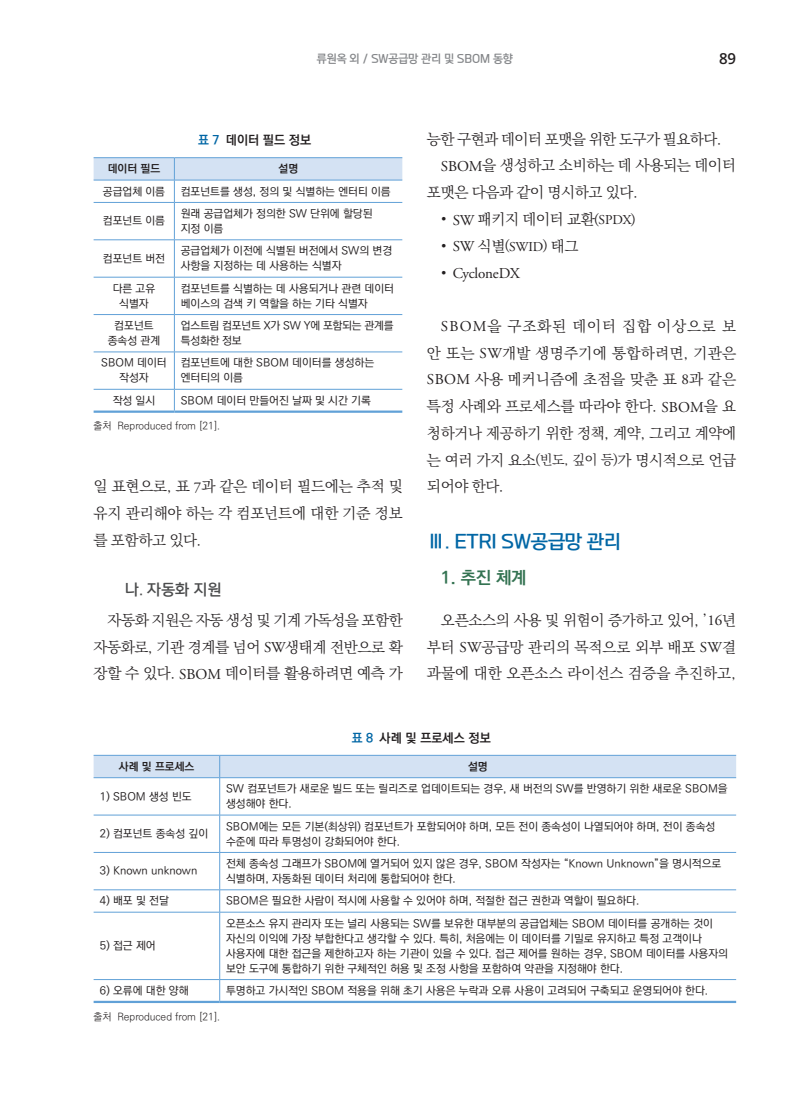
<style>
.page{position:relative;width:800px;height:1106px;background:#fff}
.page>*{position:absolute;margin:0;border:0;box-sizing:border-box;transform-origin:0 0}
.I{font:18px "paybooc OTF Bold";letter-spacing:-.01em;color:#0166a5}
._1{font:17.25px "Ko Pub World Dotum PB";color:#347352}
._2단본문{font:15px/26.7px "Ko Pub World Batang PL";letter-spacing:-.02em;color:#231f20;text-align:justify}
._2단본문-2{font:15px "Adobe Garamond Pro";letter-spacing:-.01em;color:#231f20}
.t1{font:600 15px "Open Sans";color:#231f20}
.가{font:14.7px "paybooc OTF Bold";color:#4b4c4d}
._2022표제목볼드{font:12.75px "Ko Pub World Dotum PB";color:#231f20}
._2022테이블{font:11.1px/15px "Ko Pub World Dotum PM";color:#231f20}
._2022테이블-2{font:11.1px/15px "Ko Pub World Dotum PM";letter-spacing:-.02em;color:#231f20}
._2022테이블-3{font:11.1px "Ko Pub World Dotum PB";color:#231f20}
.t2{font:10.95px "paybooc OTF Bold";color:#848689}
.캡션출처{font:10.2px "Ko Pub World Dotum PL";color:#231f20}
.s1{color:#0166a5}
.s2{font-family:"Adobe Garamond Pro"}
.s3{font-size:13.5px}
.s4{font-family:"Adobe Garamond Pro";font-size:13.5px}
.s5{font-family:"Ko Pub World Batang PL"}
</style>
<div class="page">
<hr style="left:94px;top:157px;width:80px;height:1px;background:#61a1d7">
<hr style="left:174px;top:157px;width:228px;height:1px;background:#61a1d7">
<svg style="left:94px;top:158px;width:308px;height:44px"></svg>
<hr style="left:94px;top:202px;width:80px;height:1px;background:#61a1d7">
<hr style="left:174px;top:202px;width:228px;height:1px;background:#61a1d7">
<hr style="left:174px;top:203px;width:1px;height:36px;background:#61a1d7">
<hr style="left:94px;top:239px;width:80px;height:1px;background:#61a1d7">
<hr style="left:174px;top:239px;width:228px;height:1px;background:#61a1d7">
<hr style="left:174px;top:240px;width:1px;height:37px;background:#61a1d7">
<hr style="left:94px;top:277px;width:80px;height:1px;background:#61a1d7">
<hr style="left:174px;top:277px;width:228px;height:1px;background:#61a1d7">
<hr style="left:174px;top:277px;width:1px;height:37px;background:#61a1d7">
<hr style="left:94px;top:314px;width:80px;height:1px;background:#61a1d7">
<hr style="left:174px;top:314px;width:228px;height:1px;background:#61a1d7">
<hr style="left:174px;top:315px;width:1px;height:36px;background:#61a1d7">
<hr style="left:94px;top:351px;width:80px;height:1px;background:#61a1d7">
<hr style="left:174px;top:351px;width:228px;height:1px;background:#61a1d7">
<hr style="left:174px;top:352px;width:1px;height:37px;background:#61a1d7">
<hr style="left:94px;top:389px;width:80px;height:1px;background:#61a1d7">
<hr style="left:174px;top:389px;width:228px;height:1px;background:#61a1d7">
<svg style="left:174px;top:389px;width:1px;height:21px"></svg>
<hr style="left:94px;top:410px;width:80px;height:3px;background:#61a1d7">
<hr style="left:174px;top:410px;width:228px;height:3px;background:#61a1d7">
<div style="left:94px;top:755px;width:642px;height:22px;background:#d4e2f3"></div>
<hr style="left:94px;top:777px;width:126px;height:1px;background:#61a1d7">
<hr style="left:220px;top:777px;width:516px;height:1px;background:#61a1d7">
<hr style="left:219px;top:778px;width:1px;height:36px;background:#61a1d7">
<hr style="left:94px;top:814px;width:126px;height:1px;background:#61a1d7">
<hr style="left:220px;top:814px;width:516px;height:1px;background:#61a1d7">
<hr style="left:219px;top:815px;width:1px;height:37px;background:#61a1d7">
<hr style="left:94px;top:852px;width:126px;height:1px;background:#61a1d7">
<hr style="left:220px;top:852px;width:516px;height:1px;background:#61a1d7">
<hr style="left:219px;top:852px;width:1px;height:37px;background:#61a1d7">
<hr style="left:94px;top:889px;width:126px;height:1px;background:#61a1d7">
<hr style="left:220px;top:889px;width:516px;height:1px;background:#61a1d7">
<svg style="left:219px;top:890px;width:1px;height:21px"></svg>
<hr style="left:94px;top:911px;width:126px;height:1px;background:#61a1d7">
<hr style="left:220px;top:911px;width:516px;height:1px;background:#61a1d7">
<hr style="left:219px;top:912px;width:1px;height:67px;background:#61a1d7">
<hr style="left:94px;top:979px;width:126px;height:1px;background:#61a1d7">
<hr style="left:220px;top:979px;width:516px;height:1px;background:#61a1d7">
<svg style="left:219px;top:979px;width:1px;height:21px"></svg>
<hr style="left:94px;top:1000px;width:126px;height:3px;background:#61a1d7">
<hr style="left:220px;top:1000px;width:516px;height:3px;background:#61a1d7">
<p class="t2" style="left:316px;top:52px;width:198px">류원옥 외 / SW공급망 관리 및 SBOM 동향</p>
<h3 class="t1" style="left:718px;top:48px;width:19px">89</h3>
<p class="_2022표제목볼드" style="left:198px;top:131px;width:115px"><span class="s1">표 7</span> 데이터 필드 정보</p>
<p class="_2022테이블-3" style="left:108px;top:161px;width:54px">데이터 필드</p>
<p class="_2022테이블-3" style="left:278px;top:161px;width:21px">설명</p>
<p class="_2022테이블" style="left:103px;top:184px;width:64px">공급업체 이름</p>
<p class="_2022테이블" style="left:181px;top:184px;width:211px">컴포넌트를 생성, 정의 및 식별하는 엔터티 이름</p>
<p class="_2022테이블" style="left:103px;top:214px;width:64px">컴포넌트 이름</p>
<p class="_2022테이블" style="left:181px;top:206px;width:193px">원래 공급업체가 정의한 SW 단위에 할당된</p>
<p class="_2022테이블" style="left:181px;top:221px;width:44px">지정 이름</p>
<p class="_2022테이블" style="left:103px;top:251px;width:64px">컴포넌트 버전</p>
<p class="_2022테이블" style="left:181px;top:244px;width:213px">공급업체가 이전에 식별된 버전에서 SW의 변경 사항을 지정하는 데 사용하는 식별자</p>
<p class="_2022테이블" style="left:113px;top:281px;width:44px">다른 고유</p>
<p class="_2022테이블" style="left:119px;top:296px;width:31px">식별자</p>
<p class="_2022테이블" style="left:181px;top:281px;width:215px">컴포넌트를 식별하는 데 사용되거나 관련 데이터 베이스의 검색 키 역할을 하는 기타 식별자</p>
<p class="_2022테이블" style="left:114px;top:318px;width:41px">컴포넌트</p>
<p class="_2022테이블" style="left:108px;top:333px;width:54px">종속성 관계</p>
<p class="_2022테이블-2" style="left:181px;top:318px;width:214px">업스트림 컴포넌트 X가 SW Y에 포함되는 관계를 특성화한 정보</p>
<p class="_2022테이블" style="left:101px;top:356px;width:67px;text-align:center">SBOM 데이터 작성자</p>
<p class="_2022테이블" style="left:181px;top:356px;width:195px">컴포넌트에 대한 SBOM 데이터를 생성하는</p>
<p class="_2022테이블" style="left:181px;top:371px;width:64px">엔터티의 이름</p>
<p class="_2022테이블" style="left:113px;top:393px;width:44px">작성 일시</p>
<p class="_2022테이블" style="left:181px;top:393px;width:191px">SBOM 데이터 만들어진 날짜 및 시간 기록</p>
<p class="캡션출처" style="left:94px;top:419px;width:128px">출처 Reproduced from [21].</p>
<p class="_2단본문" style="left:94px;top:473px;width:310px">일 표현으로, 표 <span class="s2">7</span>과 같은 데이터 필드에는 추적 및 유지 관리해야 하는 각 컴포넌트에 대한 기준 정보 를 포함하고 있다.</p>
<p class="가" style="left:125px;top:580px;width:97px">나. 자동화 지원</p>
<p class="_2단본문" style="left:94px;top:607px;width:310px;text-indent:14px">자동화 지원은 자동 생성 및 기계 가독성을 포함한 자동화로, 기관 경계를 넘어 <span class="s2">SW</span>생태계 전반으로 확 장할 수 있다. <span class="s2">SBOM</span> 데이터를 활용하려면 예측 가</p>
<p class="_2단본문" style="left:427px;top:126px;width:296px">능한 구현과 데이터 포맷을 위한 도구가 필요하다.</p>
<p class="_2단본문" style="left:427px;top:152px;width:310px;line-height:27.2px;text-indent:14px"><span class="s2">SBOM</span>을 생성하고 소비하는 데 사용되는 데이터 포맷은 다음과 같이 명시하고 있다.</p>
<p class="_2단본문" style="left:441px;top:206px;width:196px">• <span class="s2">SW</span> 패키지 데이터 교환<span class="s3">(</span><span class="s4">SPDX</span><span class="s3">)</span></p>
<p class="_2단본문" style="left:441px;top:233px;width:139px">• <span class="s2">SW</span> 식별<span class="s3">(</span><span class="s4">SWID</span><span class="s3">)</span> 태그</p>
<p class="_2단본문-2" style="left:441px;top:264px;width:80px"><span class="s5">•</span> CycloneDX</p>
<p class="_2단본문" style="left:427px;top:313px;width:311px;text-indent:14px"><span class="s2">SBOM</span>을 구조화된 데이터 집합 이상으로 보 안 또는 <span class="s2">SW</span>개발 생명주기에 통합하려면, 기관은 <span class="s2">SBOM</span> 사용 메커니즘에 초점을 맞춘 표 <span class="s2">8</span>과 같은 특정 사례와 프로세스를 따라야 한다. <span class="s2">SBOM</span>을 요 청하거나 제공하기 위한 정책, 계약, 그리고 계약에 는 여러 가지 요소<span class="s3">(빈도, 깊이 등)</span>가 명시적으로 언급 되어야 한다.</p>
<p class="I" style="left:427px;top:531px;width:196px">Ⅲ. ETRI SW공급망 관리</p>
<p class="_1" style="left:441px;top:565px;width:87px">1. 추진 체계</p>
<p class="_2단본문" style="left:427px;top:607px;width:310px;text-indent:14px">오픈소스의 사용 및 위험이 증가하고 있어, ’<span class="s2">16</span>년 부터 <span class="s2">SW</span>공급망 관리의 목적으로 외부 배포 <span class="s2">SW</span>결 과물에 대한 오픈소스 라이선스 검증을 추진하고,</p>
<p class="_2022표제목볼드" style="left:351px;top:728px;width:140px"><span class="s1">표 8</span> 사례 및 프로세스 정보</p>
<p class="_2022테이블-3" style="left:119px;top:758px;width:77px">사례 및 프로세스</p>
<p class="_2022테이블-3" style="left:468px;top:758px;width:21px">설명</p>
<p class="_2022테이블" style="left:100px;top:789px;width:93px">1) SBOM 생성 빈도</p>
<p class="_2022테이블" style="left:226px;top:781px;width:503px">SW 컴포넌트가 새로운 빌드 또는 릴리즈로 업데이트되는 경우, 새 버전의 SW를 반영하기 위한 새로운 SBOM을</p>
<p class="_2022테이블" style="left:226px;top:796px;width:67px">생성해야 한다.</p>
<p class="_2022테이블" style="left:100px;top:826px;width:110px">2) 컴포넌트 종속성 깊이</p>
<p class="_2022테이블" style="left:226px;top:819px;width:490px">SBOM에는 모든 기본(최상위) 컴포넌트가 포함되어야 하며, 모든 전이 종속성이 나열되어야 하며, 전이 종속성 수준에 따라 투명성이 강화되어야 한다.</p>
<p class="_2022테이블" style="left:100px;top:864px;width:99px">3) Known unknown</p>
<p class="_2022테이블" style="left:226px;top:856px;width:496px">전체 종속성 그래프가 SBOM에 열거되어 있지 않은 경우, SBOM 작성자는 “Known Unknown”을 명시적으로 식별하며, 자동화된 데이터 처리에 통합되어야 한다.</p>
<p class="_2022테이블" style="left:100px;top:893px;width:70px">4) 배포 및 전달</p>
<p class="_2022테이블" style="left:226px;top:893px;width:415px">SBOM은 필요한 사람이 적시에 사용할 수 있어야 하며, 적절한 접근 권한과 역할이 필요하다.</p>
<p class="_2022테이블" style="left:100px;top:938px;width:57px">5) 접근 제어</p>
<p class="_2022테이블" style="left:226px;top:916px;width:488px">오픈소스 유지 관리자 또는 널리 사용되는 SW를 보유한 대부분의 공급업체는 SBOM 데이터를 공개하는 것이</p>
<p class="_2022테이블" style="left:226px;top:931px;width:477px">자신의 이익에 가장 부합한다고 생각할 수 있다. 특히, 처음에는 이 데이터를 기밀로 유지하고 특정 고객이나</p>
<p class="_2022테이블" style="left:226px;top:946px;width:503px">사용자에 대한 접근을 제한하고자 하는 기관이 있을 수 있다. 접근 제어를 원하는 경우, SBOM 데이터를 사용자의 보안 도구에 통합하기 위한 구체적인 허용 및 조정 사항을 포함하여 약관을 지정해야 한다.</p>
<p class="_2022테이블" style="left:100px;top:983px;width:90px">6) 오류에 대한 양해</p>
<p class="_2022테이블" style="left:226px;top:983px;width:483px">투명하고 가시적인 SBOM 적용을 위해 초기 사용은 누락과 오류 사용이 고려되어 구축되고 운영되어야 한다.</p>
<p class="캡션출처" style="left:94px;top:1009px;width:128px">출처 Reproduced from [21].</p>
</div>
